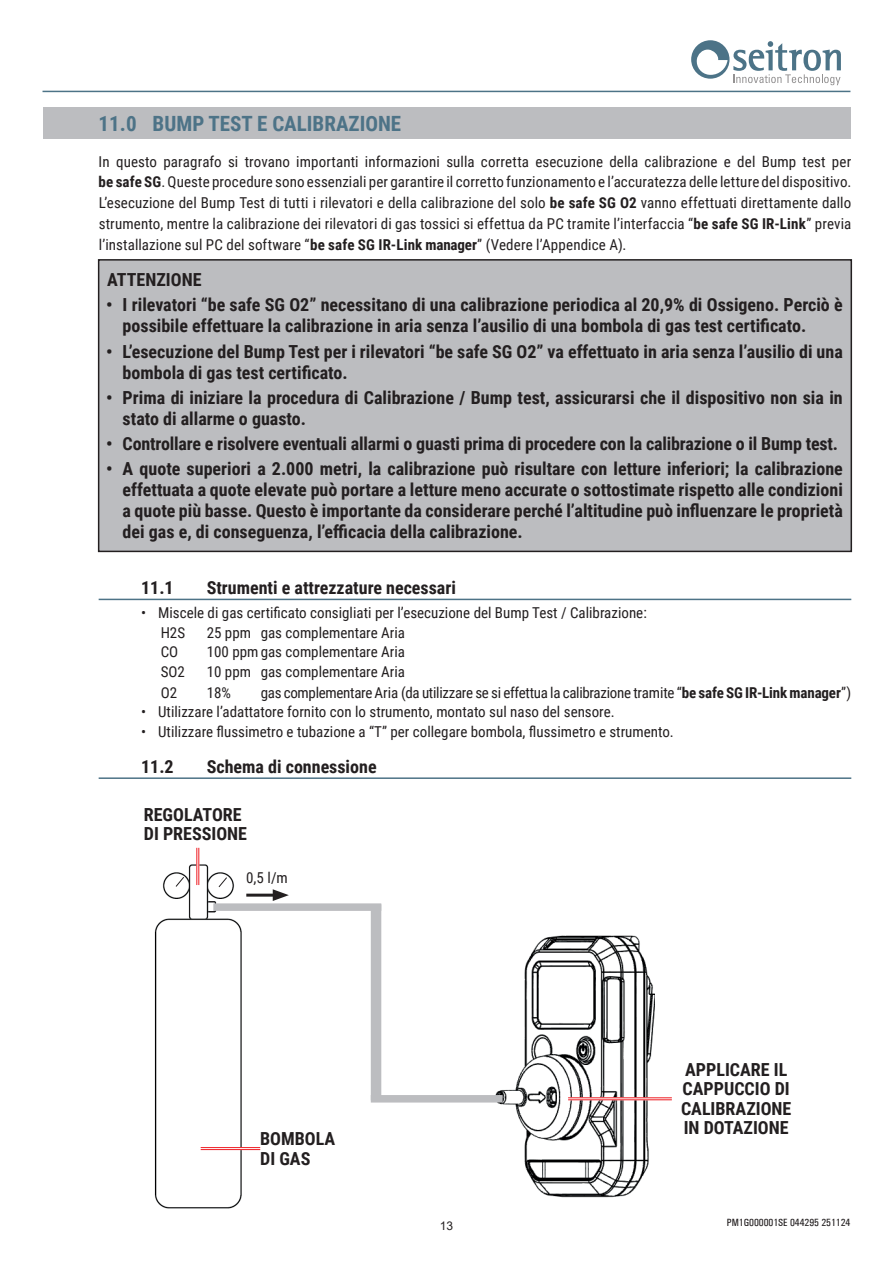
<style>
.page{position:relative;width:893px;height:1263px;background:#fff}
.page>*{position:absolute;margin:0;border:0;box-sizing:border-box;transform-origin:0 0}
.t1{font:700 21px "Roboto Condensed";color:#4d7387}
.t2{font:700 18px/21px "Roboto Condensed";color:#231f20}
.t3{font:15px/19.5px "Roboto Condensed";color:#231f20}
.t4{font:15px "Roboto Condensed";letter-spacing:-.02em;color:#231f20}
.t5{font:12px "Arial";color:#231f20}
.t6{font:500 condensed 10.5px "Univers";color:#231f20}
.s1{font-weight:700}
</style>
<div class="page">
<hr style="left:43px;top:91px;width:807px;height:1px;background:#4d7387">
<svg style="left:691px;top:40px;width:150px;height:45px"></svg>
<div style="left:43px;top:107px;width:808px;height:31px;background:#bcbdc0"></div>
<div style="left:99px;top:260px;width:752px;height:291px;background:#bcbdc0"></div>
<div style="left:98px;top:259px;width:754px;height:293px;border:2px solid #231f20"></div>
<hr style="left:99px;top:599px;width:752px;height:1px;background:#4d7387">
<hr style="left:99px;top:777px;width:752px;height:2px;background:#4d7387">
<img style="left:494px;top:935px;width:160px;height:263px">
<img style="left:154px;top:863px;width:91px;height:346px">
<hr style="left:246px;top:894px;width:32px;height:3px;background:#231f20">
<svg style="left:273px;top:889px;width:16px;height:12px"></svg>
<div style="left:213px;top:903px;width:168px;height:8px;background:#bcbdc0"></div>
<div style="left:371px;top:1095px;width:132px;height:7px;background:#bcbdc0"></div>
<svg style="left:218px;top:876px;width:10px;height:12px"></svg>
<svg style="left:175px;top:876px;width:10px;height:11px"></svg>
<div style="left:371px;top:904px;width:10px;height:196px;background:#bcbdc0"></div>
<hr style="left:568px;top:1097px;width:104px;height:3px;background:#fff">
<hr style="left:568px;top:1099px;width:104px;height:1px;background:#ee1d23">
<hr style="left:568px;top:1097px;width:104px;height:1px;background:#ee1d23">
<hr style="left:201px;top:1147px;width:59px;height:3px;background:#fff">
<hr style="left:201px;top:1149px;width:59px;height:1px;background:#ee1d23">
<hr style="left:201px;top:1147px;width:59px;height:1px;background:#ee1d23">
<hr style="left:196px;top:848px;width:3px;height:37px;background:#fff">
<hr style="left:196px;top:848px;width:1px;height:37px;background:#ee1d23">
<hr style="left:198px;top:848px;width:1px;height:37px;background:#ee1d23">
<p class="t1" style="left:99px;top:108px;width:304px">11.0 BUMP TEST E CALIBRAZIONE</p>
<p class="t3" style="left:99px;top:151px;width:754px">In questo paragrafo si trovano importanti informazioni sulla corretta esecuzione della calibrazione e del Bump test per <span class="s1">be safe SG</span>. Queste procedure sono essenziali per garantire il corretto funzionamento e l’accuratezza delle letture del dispositivo.</p>
<p class="t3" style="left:99px;top:191px;width:754px;line-height:21px;text-align:justify">L’esecuzione del Bump Test di tutti i rilevatori e della calibrazione del solo <span class="s1">be safe SG O2</span> vanno effettuati direttamente dallo strumento, mentre la calibrazione dei rilevatori di gas tossici si effettua da PC tramite l’interfaccia “<span class="s1">be safe SG IR-Link</span>” previa l’installazione sul PC del software “<span class="s1">be safe SG IR-Link manager</span>” (Vedere l’Appendice A).</p>
<p class="t2" style="left:107px;top:269px;width:96px">ATTENZIONE</p>
<p class="t2" style="left:123px;top:294px;width:722px;text-indent:-17px">• I rilevatori “be safe SG O2” necessitano di una calibrazione periodica al 20,9% di Ossigeno. Perciò è possibile effettuare la calibrazione in aria senza l’ausilio di una bombola di gas test certificato.</p>
<p class="t2" style="left:123px;top:340px;width:722px;text-indent:-17px">• L’esecuzione del Bump Test per i rilevatori “be safe SG O2” va effettuato in aria senza l’ausilio di una bombola di gas test certificato.</p>
<p class="t2" style="left:123px;top:386px;width:722px;text-indent:-17px">• Prima di iniziare la procedura di Calibrazione / Bump test, assicurarsi che il dispositivo non sia in stato di allarme o guasto.</p>
<p class="t2" style="left:106px;top:433px;width:733px">• Controllare e risolvere eventuali allarmi o guasti prima di procedere con la calibrazione o il Bump test.</p>
<p class="t2" style="left:123px;top:458px;width:722px;text-align:justify;text-indent:-17px">• A quote superiori a 2.000 metri, la calibrazione può risultare con letture inferiori; la calibrazione effettuata a quote elevate può portare a letture meno accurate o sottostimate rispetto alle condizioni a quote più basse. Questo è importante da considerare perché l’altitudine può influenzare le proprietà dei gas e, di conseguenza, l’efficacia della calibrazione.</p>
<p class="t2" style="left:141px;top:577px;width:34px">11.1</p>
<p class="t2" style="left:207px;top:577px;width:251px">Strumenti e attrezzature necessari</p>
<p class="t3" style="left:161px;top:602px;width:488px;text-indent:-20px">• Miscele di gas certificato consigliati per l’esecuzione del Bump Test / Calibrazione:<br>H2S</p>
<p class="t3" style="left:207px;top:622px;width:200px">25 ppm gas complementare Aria</p>
<p class="t3" style="left:161px;top:641px;width:19px">CO</p>
<p class="t3" style="left:207px;top:641px;width:200px">100 ppm gas complementare Aria</p>
<p class="t3" style="left:161px;top:661px;width:26px">SO2</p>
<p class="t3" style="left:207px;top:661px;width:200px">10 ppm gas complementare Aria</p>
<p class="t3" style="left:161px;top:682px;width:18px">O2</p>
<p class="t3" style="left:207px;top:682px;width:26px">18%</p>
<p class="t4" style="left:261px;top:682px;width:592px">gas complementare Aria (da utilizzare se si effettua la calibrazione tramite “<span class="s1">be safe SG IR-Link manager</span>”)</p>
<p class="t3" style="left:141px;top:701px;width:475px">• Utilizzare l’adattatore fornito con lo strumento, montato sul naso del sensore.</p>
<p class="t3" style="left:141px;top:721px;width:534px">• Utilizzare flussimetro e tubazione a “T” per collegare bombola, flussimetro e strumento.</p>
<p class="t2" style="left:141px;top:756px;width:34px">11.2</p>
<p class="t2" style="left:207px;top:756px;width:171px">Schema di connessione</p>
<p class="t2" style="left:144px;top:804px;width:105px;line-height:19.5px">REGOLATORE<br>DI PRESSIONE</p>
<p class="t3" style="left:246px;top:868px;width:43px">0,5 l/m</p>
<p class="t2" style="left:260px;top:1128px;width:77px;line-height:19.5px">BOMBOLA<br>DI GAS</p>
<p class="t5" style="left:440px;top:1217px;width:15px">13</p>
<p class="t2" style="left:681px;top:1059px;width:112px;line-height:19.5px">APPLICARE IL<br>CAPPUCCIO DI<br>CALIBRAZIONE<br>IN DOTAZIONE</p>
<p class="t6" style="left:727px;top:1216px;width:125px">PM1G000001SE 044295 251124</p>
</div>
